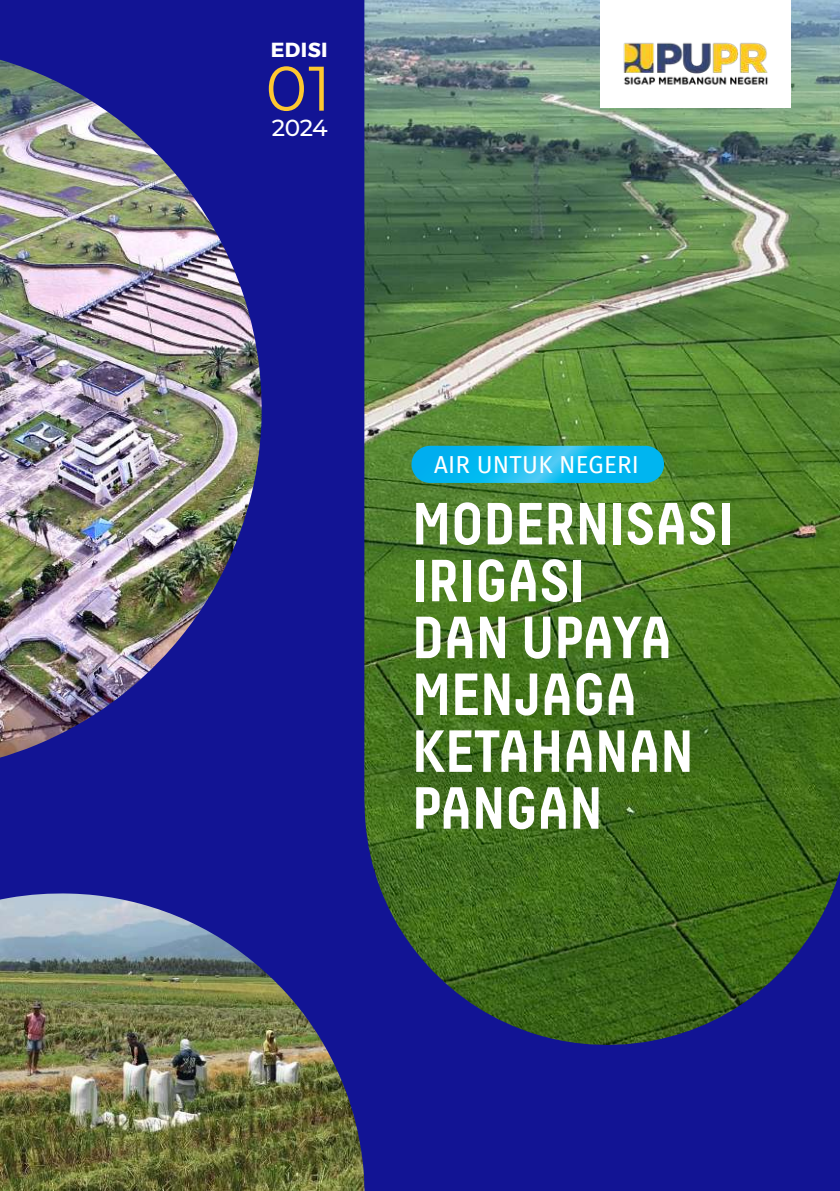
<style>
.page{position:relative;width:840px;height:1191px;background:#fff}
.page>*{position:absolute;margin:0;border:0;box-sizing:border-box;transform-origin:0 0}
.t1{font:62.8px "Montserrat";color:#fec830}
.t2{font:700 59.2px/56.8px "Decima Pro";letter-spacing:-.02em;color:#fff}
.t3{font:24px "Fira Sans";letter-spacing:.01em;color:#fff}
.t4{font:500 23.2px "Montserrat";color:#fff}
.t5{font:700 20.2px "Montserrat";letter-spacing:.02em;color:#fff}
</style>
<div class="page">
<img style="left:0;top:0;width:839px;height:1191px">
<div style="left:600px;top:0;width:190px;height:108px;background:#fff"></div>
<img style="left:618px;top:42px;width:153px;height:98px">
<svg style="left:411px;top:446px;width:252px;height:37px"></svg>
<p class="t5" style="left:270px;top:33px;width:58px">EDISI</p>
<p class="t1" style="left:265px;top:45px;width:67px">01</p>
<p class="t4" style="left:272px;top:112px;width:57px">2024</p>
<p class="t3" style="left:434px;top:446px;width:206px">AIR UNTUK NEGERI</p>
<p class="t2" style="left:411px;top:494px;width:324px">MODERNISASI<br>IRIGASI<br>DAN UPAYA<br>MENJAGA<br>KETAHANAN<br>PANGAN</p>
</div>
